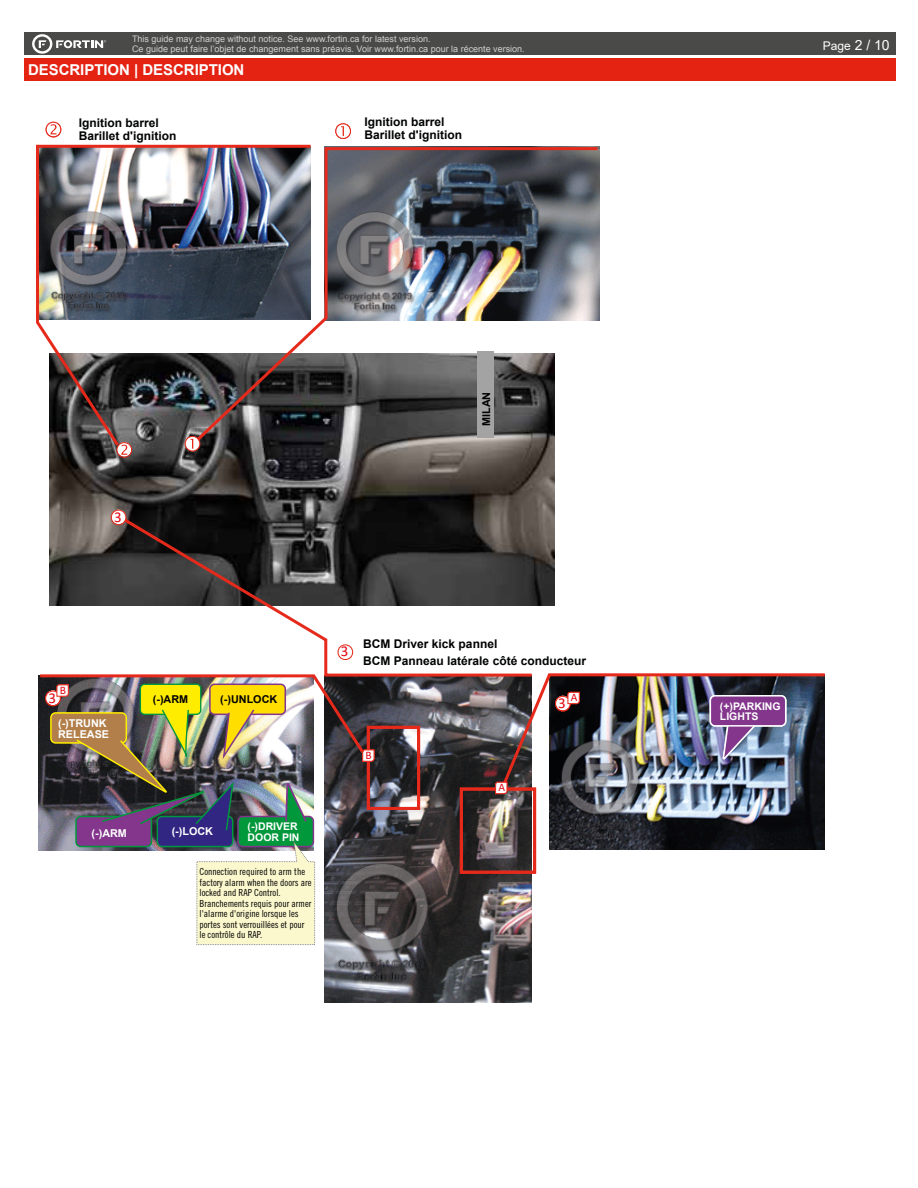
<style>
.page{position:relative;width:918px;height:1188px;background:#fff}
.page>*{position:absolute;margin:0;border:0;box-sizing:border-box;transform-origin:0 0}
.t1{font:700 15px "Arial";letter-spacing:-.005em;color:#fff}
.t2{font:15px "Calibri";color:#e30613}
.t3{font:700 12px/13.2px "Arial";color:#010202}
.t4{font:12px "Arial";color:#fff}
.t5{font:11.55px "Calibri";color:#e30613}
.t6{font:700 10.8px/10.8px "Arial";color:#fff}
.t7{font:700 10.8px "Arial";color:#000}
.t8{font:700 10.5px/10.5px "Arial";color:#fff}
.t9{font:9.75px/10.5px "Trade Gothic LT Std Cn 18";color:#000}
.t10{font:9px/9.8px "Arial";color:#d0d0d0}
.s1{color:#000}
.s2{font-size:13.95px}
</style>
<div class="page">
<div style="left:24px;top:33px;width:872px;height:22px;background:#4a4a49"></div>
<div style="left:24px;top:58px;width:872px;height:23px;background:#e42313"></div>
<svg style="left:32px;top:34px;width:74px;height:20px"></svg>
<img style="left:549px;top:795px;width:276px;height:55px">
<img style="left:324px;top:678px;width:208px;height:324px">
<img style="left:50px;top:444px;width:504px;height:161px">
<svg style="left:120px;top:516px;width:415px;height:162px"></svg>
<img style="left:36px;top:144px;width:278px;height:305px">
<svg style="left:338px;top:644px;width:15px;height:16px"></svg>
<div style="left:460px;top:788px;width:76px;height:86px;border:3px solid #e52a1c"></div>
<svg style="left:335px;top:123px;width:16px;height:16px"></svg>
<svg style="left:185px;top:436px;width:15px;height:16px"></svg>
<svg style="left:46px;top:122px;width:15px;height:15px"></svg>
<svg style="left:116px;top:442px;width:16px;height:16px"></svg>
<svg style="left:111px;top:510px;width:15px;height:15px"></svg>
<img style="left:194px;top:146px;width:406px;height:298px">
<img style="left:38px;top:832px;width:199px;height:18px">
<div style="left:238px;top:817px;width:75px;height:30px;background:#00983a;border-radius:5px"></div>
<div style="left:157px;top:817px;width:76px;height:30px;background:#312783;border-radius:5px"></div>
<div style="left:157px;top:816px;width:76px;height:31px;border:2px solid #009641;border-radius:5px"></div>
<div style="left:76px;top:817px;width:75px;height:30px;background:#83368c;border-radius:5px"></div>
<div style="left:75px;top:816px;width:77px;height:31px;border:2px solid #00983a;border-radius:5px"></div>
<svg style="left:196px;top:839px;width:119px;height:106px;background:#e4e7c5"></svg>
<div style="left:367px;top:726px;width:53px;height:84px;border:3px solid #e52a1c"></div>
<img style="left:495px;top:672px;width:330px;height:123px">
<img style="left:38px;top:673px;width:337px;height:159px">
<p class="t10" style="left:132px;top:34px;width:394px">This guide may change without notice. See www.fortin.ca for latest version.<br>Ce guide peut faire l’objet de changement sans préavis. Voir www.fortin.ca pour la récente version.</p>
<h1 class="t1" style="left:28px;top:59px;width:218px">DESCRIPTION | DESCRIPTION</h1>
<p class="t3" style="left:365px;top:115px;width:99px">Ignition barrel<br>Barillet d'ignition</p>
<p class="t3" style="left:79px;top:116px;width:99px">Ignition barrel<br>Barillet d'ignition</p>
<p class="t2" style="left:114px;top:506px;width:9px">3</p>
<p class="t7" style="left:479px;top:426px;width:36px;rotate:-90deg">MILAN</p>
<p class="t5" style="left:60px;top:682px;width:8px">A</p>
<p class="t5" style="left:60px;top:682px;width:8px">B</p>
<p class="t2" style="left:48px;top:687px;width:9px">3</p>
<p class="t6" style="left:58px;top:718px;width:53px">(-)TRUNK<br>RELEASE</p>
<p class="t7" style="left:153px;top:691px;width:37px">(-)ARM</p>
<p class="t7" style="left:220px;top:691px;width:59px">(-)UNLOCK</p>
<p class="t6" style="left:92px;top:828px;width:37px">(-)ARM</p>
<p class="t6" style="left:172px;top:826px;width:43px">(-)LOCK</p>
<p class="t8" style="left:248px;top:821px;width:53px">(-)DRIVER<br>DOOR PIN</p>
<p class="t9" style="left:200px;top:866px;width:114px">Connection required to arm the factory alarm when the doors are locked and RAP Control.<br>Branchements requis pour armer l'alarme d'origine lorsque les portes sont verrouillées et pour le contrôle du RAP.</p>
<p class="t2" style="left:341px;top:641px;width:9px">3</p>
<p class="t3" style="left:363px;top:635px;width:224px;line-height:17.1px"><span class="s1">BCM Driver kick pannel<br></span>BCM Panneau latérale côté conducteur</p>
<p class="t5" style="left:365px;top:747px;width:8px">AB</p>
<p class="t5" style="left:498px;top:779px;width:8px">BA</p>
<p class="t5" style="left:571px;top:689px;width:8px">BA</p>
<p class="t2" style="left:558px;top:692px;width:9px">3</p>
<p class="t4" style="left:823px;top:38px;width:69px">Page <span class="s2">2 / 10</span></p>
<p class="t8" style="left:720px;top:701px;width:62px">(+)PARKING<br>LIGHTS</p>
</div>
